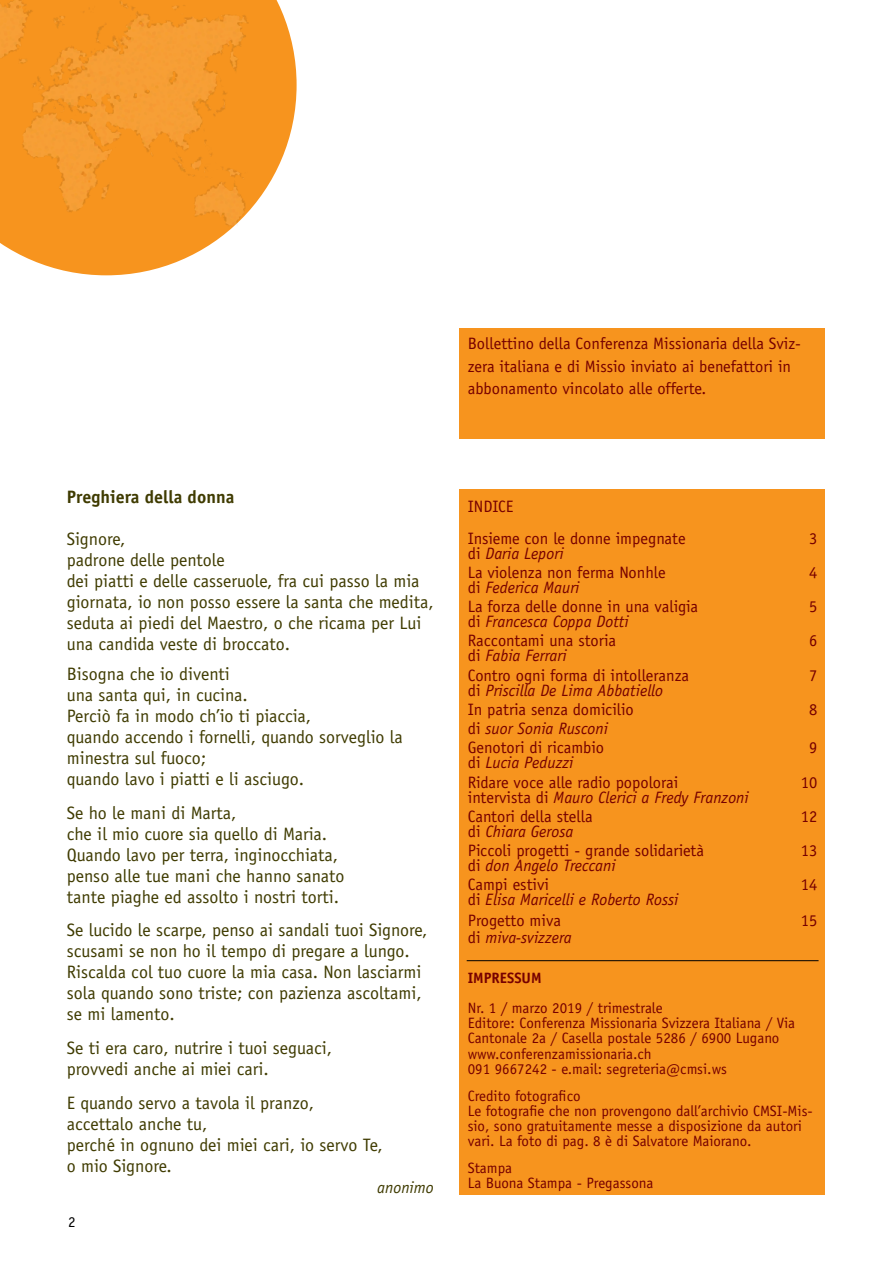
<style>
.page{position:relative;width:893px;height:1263px;background:#fff}
.page>*{position:absolute;margin:0;border:0;box-sizing:border-box;transform-origin:0 0}
.t1{font:18px/21px "Officina Sans";color:#3f3b00}
.t2{font:700 18px "Officina Sans";color:#3f3b00}
.t3{font:16.5px/19.2px "Officina Sans";color:#760000}
.t4{font:italic 16.5px/19.2px "Officina Sans";color:#760000}
.t5{font:italic 16.5px "Officina Sans";color:#3f3b00}
.t6{font:15px/15px "Officina Sans";color:#760000}
.t7{font:700 15px "Officina Sans";color:#760000}
.t8{font:15px "Officina Sans";color:#000}
.s1{font-style:italic}
.s2{font-style:normal}
</style>
<div class="page">
<svg style="left:0;top:0;width:297px;height:275px;fill:#f7941e"></svg>
<img style="left:0;top:0;width:250px;height:227px">
<div style="left:459px;top:489px;width:366px;height:706px;background:#f7941e"></div>
<div style="left:459px;top:328px;width:366px;height:111px;background:#f7941e"></div>
<hr style="left:467px;top:960px;width:352px;height:1px;background:#000">
<p class="t3" style="left:468px;top:332px;width:335px;line-height:22.5px">Bollettino della Conferenza Missionaria della Sviz&shy;zera italiana e di Missio inviato ai benefattori in abbonamento vincolato alle offerte.</p>
<p class="t2" style="left:67px;top:486px;width:169px">Preghiera della donna</p>
<p class="t1" style="left:67px;top:529px;width:368px">Signore,<br>padrone delle pentole<br>dei piatti e delle casseruole, fra cui passo la mia giornata, io non posso essere la santa che medita, seduta ai piedi del Maestro, o che ricama per Lui una candida veste di broccato.</p>
<p class="t1" style="left:67px;top:663px;width:337px">Bisogna che io diventi<br>una santa qui, in cucina.<br>Perciò fa in modo ch’io ti piaccia,<br>quando accendo i fornelli, quando sorveglio la minestra sul fuoco;<br>quando lavo i piatti e li asciugo.</p>
<p class="t1" style="left:67px;top:802px;width:279px">Se ho le mani di Marta,<br>che il mio cuore sia quello di Maria.<br>Quando lavo per terra, inginocchiata, penso alle tue mani che hanno sanato tante piaghe ed assolto i nostri torti.</p>
<p class="t1" style="left:67px;top:920px;width:362px">Se lucido le scarpe, penso ai sandali tuoi Signore, scusami se non ho il tempo di pregare a lungo.<br>Riscalda col tuo cuore la mia casa. Non lasciarmi sola quando sono triste; con pazienza ascoltami, se mi lamento.</p>
<p class="t1" style="left:67px;top:1037px;width:267px">Se ti era caro, nutrire i tuoi seguaci, provvedi anche ai miei cari.</p>
<p class="t1" style="left:67px;top:1092px;width:317px">E quando servo a tavola il pranzo, accettalo anche tu,<br>perché in ognuno dei miei cari, io servo Te, o mio Signore.</p>
<p class="t5" style="left:377px;top:1178px;width:58px">anonimo</p>
<p class="t8" style="left:68px;top:1213px;width:9px">2</p>
<p class="t3" style="left:468px;top:491px;width:219px;line-height:31.5px">INDICE<br>Insieme con le donne impegnate</p>
<p class="t3" style="left:468px;top:543px;width:200px">di <span class="s1">Daria Lepori<br></span>La violenza non ferma Nonhle</p>
<p class="t3" style="left:468px;top:578px;width:232px">di <span class="s1">Federica Mauri<br></span>La forza delle donne in una valigia</p>
<p class="t3" style="left:468px;top:612px;width:162px">di <span class="s1">Francesca Coppa Dotti<br></span>Raccontami una storia</p>
<p class="t3" style="left:468px;top:646px;width:223px">di <span class="s1">Fabia Ferrari<br></span>Contro ogni forma di intolleranza</p>
<p class="t4" style="left:468px;top:680px;width:197px"><span class="s2">di</span> Priscilla De Lima Abbatiello<br><span class="s2">In patria senza domicilio</span></p>
<p class="t3" style="left:468px;top:719px;width:142px">di <span class="s1">suor Sonia Rusconi<br></span>Genotori di ricambio</p>
<p class="t3" style="left:468px;top:753px;width:212px">di <span class="s1">Lucia Peduzzi<br></span>Ridare voce alle radio popolorai</p>
<p class="t3" style="left:468px;top:787px;width:283px">intervista di <span class="s1">Mauro Clerici a Fredy Franzoni<br></span>Cantori della stella</p>
<p class="t3" style="left:809px;top:528px;width:10px">3</p>
<p class="t3" style="left:809px;top:563px;width:10px">4</p>
<p class="t3" style="left:809px;top:597px;width:10px">5</p>
<p class="t3" style="left:809px;top:631px;width:10px">6</p>
<p class="t3" style="left:809px;top:665px;width:10px">7</p>
<p class="t3" style="left:809px;top:700px;width:10px">8</p>
<p class="t3" style="left:809px;top:738px;width:10px">9</p>
<p class="t3" style="left:801px;top:772px;width:18px">10</p>
<p class="t3" style="left:801px;top:807px;width:18px">12</p>
<p class="t3" style="left:468px;top:822px;width:238px">di <span class="s1">Chiara Gerosa<br></span>Piccoli progetti - grande solidarietà</p>
<p class="t3" style="left:801px;top:841px;width:18px">13</p>
<p class="t4" style="left:468px;top:856px;width:149px"><span class="s2">di</span> don Angelo Treccani<br><span class="s2">Campi estivi</span></p>
<p class="t3" style="left:801px;top:875px;width:18px">14</p>
<p class="t4" style="left:468px;top:889px;width:212px;line-height:20.7px"><span class="s2">di</span> Elisa Maricelli e Roberto Rossi<br><span class="s2">Progetto miva</span></p>
<p class="t3" style="left:801px;top:911px;width:18px">15</p>
<p class="t4" style="left:468px;top:927px;width:106px"><span class="s2">di</span> miva-svizzera</p>
<p class="t7" style="left:468px;top:969px;width:75px">IMPRESSUM</p>
<p class="t6" style="left:468px;top:1001px;width:329px">Nr. 1 / marzo 2019 / trimestrale<br>Editore: Conferenza Missionaria Svizzera Italiana / Via Cantonale 2a / Casella postale 5286 / 6900 Lugano www.conferenzamissionaria.ch<br>091 9667242 - e.mail: segreteria@cmsi.ws</p>
<p class="t6" style="left:468px;top:1088px;width:347px">Credito fotografico<br>Le fotografie che non provengono dall’archivio CMSI-Mis&shy;sio, sono gratuitamente messe a disposizione da autori vari. La foto di pag. 8 è di Salvatore Maiorano.</p>
<p class="t6" style="left:468px;top:1160px;width:187px">Stampa<br>La Buona Stampa - Pregassona</p>
</div>
